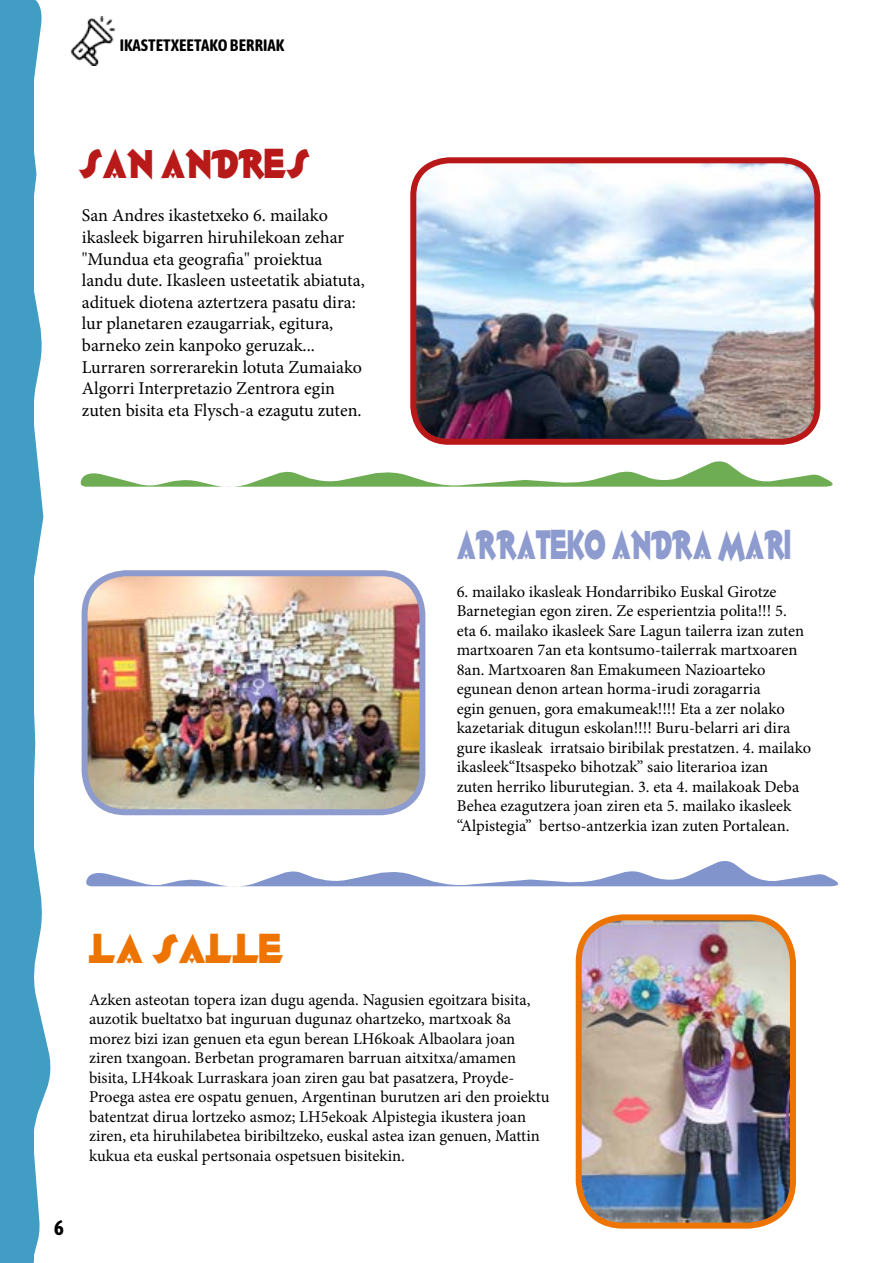
<style>
.page{position:relative;width:893px;height:1263px;background:#fff}
.page>*{position:absolute;margin:0;border:0;box-sizing:border-box;transform-origin:0 0}
.t1{font:36px "Thick Deco";color:#8e9bce;scale:.7 1}
.t2{font:36px "Thick Deco";color:#b81a1a;scale:.9 1}
.t3{font:36px "Thick Deco";color:#ee7402}
.t4{font:700 21px "Asap Condensed";color:#000}
.t5{font:18px/21.6px "Minion Pro";color:#000}
.t6{font:16.5px/19.5px "Minion Pro";color:#000}
.t7{font:700 16.5px "Asap Condensed";color:#000}
</style>
<div class="page">
<img style="left:70px;top:16px;width:45px;height:49px">
<svg style="left:0;top:0;width:51px;height:1263px"></svg>
<img style="left:417px;top:164px;width:400px;height:274px">
<div style="left:410px;top:157px;width:410px;height:288px;border:6px solid #b81817;border-radius:36px"></div>
<img style="left:85px;top:573px;width:337px;height:239px">
<div style="left:82px;top:570px;width:343px;height:245px;border:6px solid #8e9bce;border-radius:41px"></div>
<img style="left:580px;top:921px;width:213px;height:304px">
<div style="left:576px;top:914px;width:220px;height:314px;border:6px solid #ee7402;border-radius:45px"></div>
<svg style="left:80px;top:461px;width:753px;height:26px"></svg>
<svg style="left:86px;top:861px;width:753px;height:26px"></svg>
<p class="t7" style="left:120px;top:34px;width:166px">IKASTETXEETAKO BERRIAK</p>
<h1 class="t2" style="left:79px;top:138px;width:259px">SAN ANDRES</h1>
<p class="t5" style="left:82px;top:205px;width:284px">San Andres ikastetxeko 6. mailako ikasleek bigarren hiruhilekoan zehar "Mundua eta geografia" proiektua landu dute. Ikasleen usteetatik abiatuta, adituek diotena aztertzera pasatu dira: lur planetaren ezaugarriak, egitura, barneko zein kanpoko geruzak...<br>Lurraren sorrerarekin lotuta Zumaiako Algorri Interpretazio Zentrora egin zuten bisita eta Flysch-a ezagutu zuten.</p>
<h1 class="t1" style="left:457px;top:519px;width:479px">ARRATEKO ANDRA MARI</h1>
<p class="t6" style="left:457px;top:582px;width:356px">6. mailako ikasleak Hondarribiko Euskal Girotze Barnetegian egon ziren. Ze esperientzia polita!!! 5.<br>eta 6. mailako ikasleek Sare Lagun tailerra izan zuten martxoaren 7an eta kontsumo-tailerrak martxoaren 8an. Martxoaren 8an Emakumeen Nazioarteko egunean denon artean horma-irudi zoragarria<br>egin genuen, gora emakumeak!!!! Eta a zer nolako kazetariak ditugun eskolan!!!! Buru-belarri ari dira gure ikasleak irratsaio biribilak prestatzen. 4. mailako ikasleek“Itsaspeko bihotzak” saio literarioa izan<br>zuten herriko liburutegian. 3. eta 4. mailakoak Deba Behea ezagutzera joan ziren eta 5. mailako ikasleek “Alpistegia” bertso-antzerkia izan zuten Portalean.</p>
<p class="t4" style="left:54px;top:1214px;width:11px">6</p>
<h1 class="t3" style="left:89px;top:924px;width:196px">LA SALLE</h1>
<p class="t6" style="left:89px;top:990px;width:462px">Azken asteotan topera izan dugu agenda. Nagusien egoitzara bisita, auzotik bueltatxo bat inguruan dugunaz ohartzeko, martxoak 8a morez bizi izan genuen eta egun berean LH6koak Albaolara joan ziren txangoan. Berbetan programaren barruan aitxitxa/amamen bisita, LH4koak Lurraskara joan ziren gau bat pasatzera, Proyde-Proega astea ere ospatu genuen, Argentinan burutzen ari den proiektu batentzat dirua lortzeko asmoz; LH5ekoak Alpistegia ikustera joan ziren, eta hiruhilabetea biribiltzeko, euskal astea izan genuen, Mattin kukua eta euskal pertsonaia ospetsuen bisitekin.</p>
</div>
